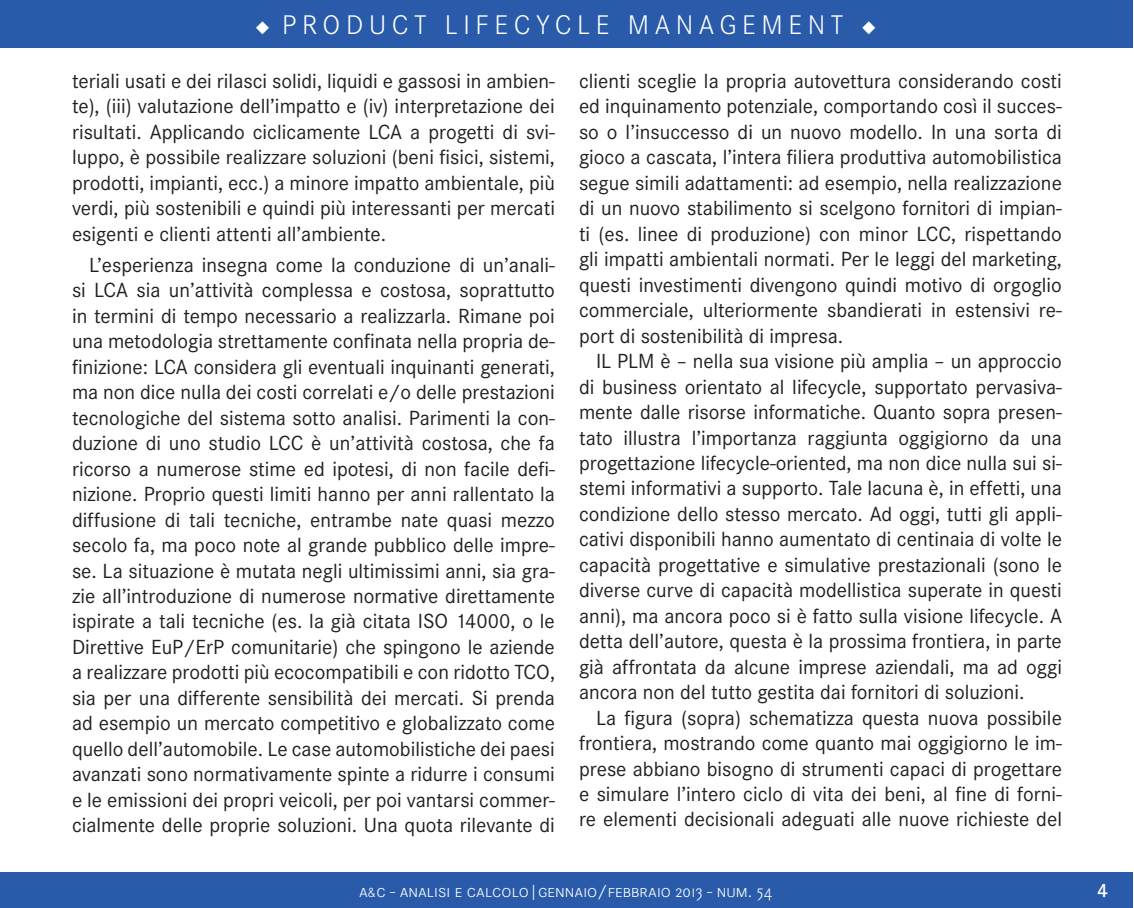
<style>
.page{position:relative;width:1134px;height:908px;background:#fff}
.page>*{position:absolute;margin:0;border:0;box-sizing:border-box;transform-origin:0 0}
.t1{font:300 28px "Corporate SSC";letter-spacing:.2em;color:#fff}
.t2{font:21.2px/25.4px "Corporate S";color:#231f20;text-align:justify}
.t3{font:600 20px "Corporate S";color:#fff}
.t4{font:300 18px "Corporate SSC";color:#fff}
.s1{font-size:14px}
</style>
<div class="page">
<div style="left:0;top:872px;width:1133px;height:35px;background:#295baa"></div>
<div style="left:0;top:0;width:1133px;height:48px;background:#295baa"></div>
<h1 class="t1" style="left:256px;top:9px;width:622px">◆ PRODUCT LIFECYCLE MANAGEMENT ◆</h1>
<p class="t2" style="left:72px;top:68px;width:485px">teriali usati e dei rilasci solidi, liquidi e gassosi in ambien&shy;te), (iii) valutazione dell’impatto e (iv) interpretazione dei risultati. Applicando ciclicamente LCA a progetti di svi&shy;luppo, è possibile realizzare soluzioni (beni fisici, sistemi, prodotti, impianti, ecc.) a minore impatto ambientale, più verdi, più sostenibili e quindi più interessanti per mercati esigenti e clienti attenti all’ambiente.</p>
<p class="t2" style="left:72px;top:252px;width:484px;text-indent:17px">L’esperienza insegna come la conduzione di un’anali&shy;si LCA sia un’attività complessa e costosa, soprattutto in termini di tempo necessario a realizzarla. Rimane poi una metodologia strettamente confinata nella propria de&shy;finizione: LCA considera gli eventuali inquinanti generati, ma non dice nulla dei costi correlati e/o delle prestazioni tecnologiche del sistema sotto analisi. Parimenti la con&shy;duzione di uno studio LCC è un’attività costosa, che fa ricorso a numerose stime ed ipotesi, di non facile defi&shy;nizione. Proprio questi limiti hanno per anni rallentato la diffusione di tali tecniche, entrambe nate quasi mezzo secolo fa, ma poco note al grande pubblico delle impre&shy;se. La situazione è mutata negli ultimissimi anni, sia gra&shy;zie all’introduzione di numerose normative direttamente ispirate a tali tecniche (es. la già citata ISO 14000, o le Direttive EuP/ErP comunitarie) che spingono le aziende a realizzare prodotti più ecocompatibili e con ridotto TCO, sia per una differente sensibilità dei mercati. Si prenda ad esempio un mercato competitivo e globalizzato come quello dell’automobile. Le case automobilistiche dei paesi avanzati sono normativamente spinte a ridurre i consumi e le emissioni dei propri veicoli, per poi vantarsi commer&shy;cialmente delle proprie soluzioni. Una quota rilevante di</p>
<p class="t2" style="left:579px;top:68px;width:484px">clienti sceglie la propria autovettura considerando costi ed inquinamento potenziale, comportando così il succes&shy;so o l’insuccesso di un nuovo modello. In una sorta di gioco a cascata, l’intera filiera produttiva automobilistica segue simili adattamenti: ad esempio, nella realizzazione di un nuovo stabilimento si scelgono fornitori di impian&shy;ti (es. linee di produzione) con minor LCC, rispettando gli impatti ambientali normati. Per le leggi del marketing, questi investimenti divengono quindi motivo di orgoglio commerciale, ulteriormente sbandierati in estensivi re&shy;port di sostenibilità di impresa.</p>
<p class="t2" style="left:579px;top:348px;width:484px;text-indent:17px">IL PLM è – nella sua visione più amplia – un approccio di business orientato al lifecycle, supportato pervasiva&shy;mente dalle risorse informatiche. Quanto sopra presen&shy;tato illustra l’importanza raggiunta oggigiorno da una progettazione lifecycle-oriented, ma non dice nulla sui si&shy;stemi informativi a supporto. Tale lacuna è, in effetti, una condizione dello stesso mercato. Ad oggi, tutti gli appli&shy;cativi disponibili hanno aumentato di centinaia di volte le capacità progettative e simulative prestazionali (sono le diverse curve di capacità modellistica superate in questi anni), ma ancora poco si è fatto sulla visione lifecycle. A detta dell’autore, questa è la prossima frontiera, in parte già affrontata da alcune imprese aziendali, ma ad oggi ancora non del tutto gestita dai fornitori di soluzioni.</p>
<p class="t2" style="left:579px;top:704px;width:484px;text-indent:17px">La figura (sopra) schematizza questa nuova possibile frontiera, mostrando come quanto mai oggigiorno le im&shy;prese abbiano bisogno di strumenti capaci di progettare e simulare l’intero ciclo di vita dei beni, al fine di forni&shy;re elementi decisionali adeguati alle nuove richieste del</p>
<p class="t4" style="left:359px;top:880px;width:415px">a<span class="s1">&amp;</span>c - analisi e calcolo|gennaio/febbraio 2013 - num. 54</p>
<p class="t3" style="left:1097px;top:878px;width:13px">4</p>
</div>
